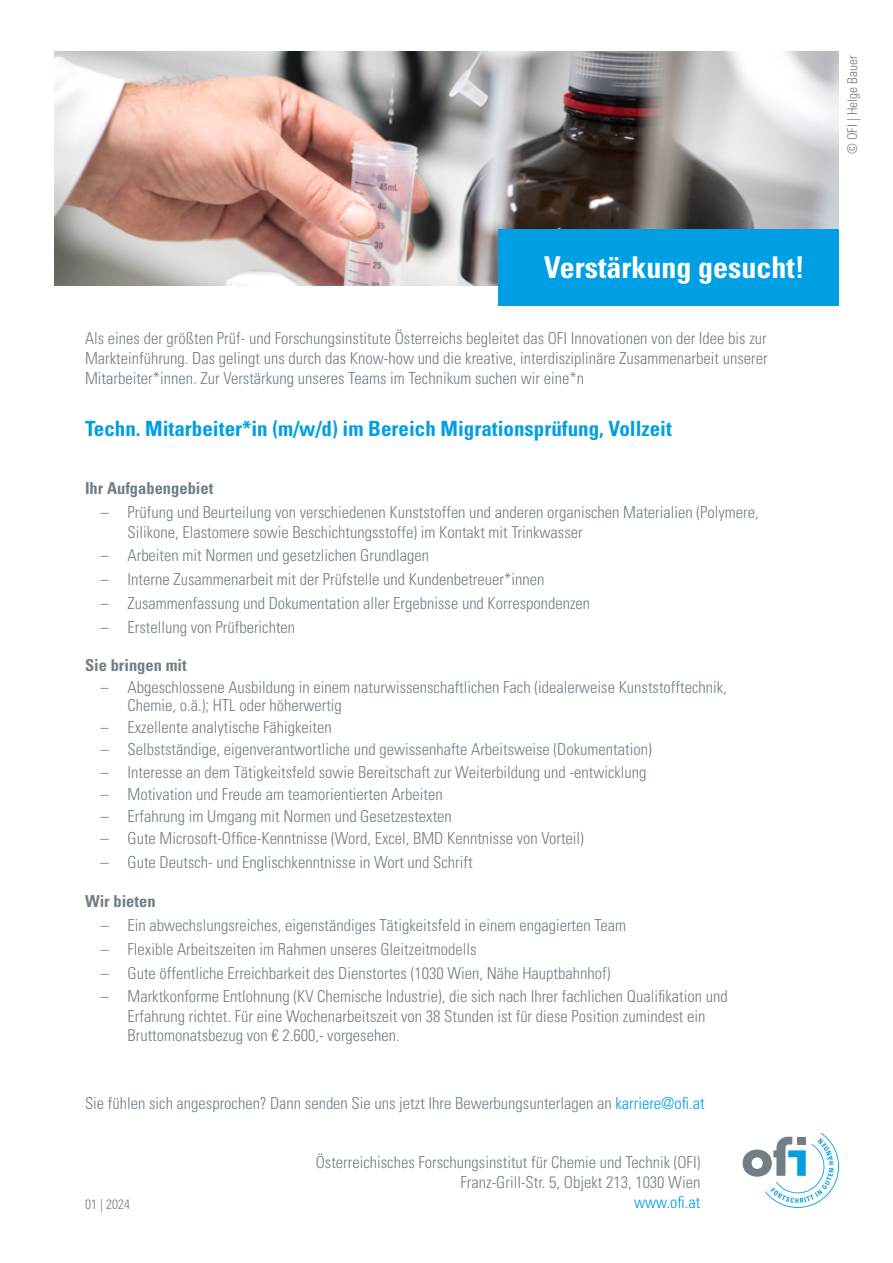
<style>
.page{position:relative;width:893px;height:1263px;background:#fff}
.page>*{position:absolute;margin:0;border:0;box-sizing:border-box;transform-origin:0 0}
.t1{font:700 condensed 30px "Univers LT Std";color:#fff}
.t2{font:700 condensed 21px "Univers LT Std";color:#009fe3}
.t3{font:300 condensed 16.5px/19.8px "Univers LT Std";color:#717e86}
.t4{font:700 condensed 16.5px "Univers LT Std";color:#717e86}
.t5{font:300 condensed 16.5px "Univers LT Std";color:#009fe3}
.t6{font:300 condensed 13.5px "Univers LT Std";color:#717e86}
.s1{color:#009fe3}
</style>
<div class="page">
<img style="left:54px;top:51px;width:785px;height:235px">
<svg style="left:743px;top:1133px;width:96px;height:75px"></svg>
<div style="left:499px;top:229px;width:340px;height:77px;background:#009fe3"></div>
<h1 class="t1" style="left:544px;top:249px;width:262px">Verstärkung gesucht!</h1>
<p class="t3" style="left:85px;top:329px;width:684px;text-align:justify">Als eines der größten Prüf- und Forschungsinstitute Österreichs begleitet das OFI Innovationen von der Idee bis zur Markteinführung. Das gelingt uns durch das Know-how und die kreative, interdisziplinäre Zusammenarbeit unserer Mitarbeiter*innen. Zur Verstärkung unseres Teams im Technikum suchen wir eine*n</p>
<p class="t2" style="left:85px;top:415px;width:588px">Techn. Mitarbeiter*in (m/w/d) im Bereich Migrationsprüfung, Vollzeit</p>
<p class="t4" style="left:85px;top:478px;width:130px">Ihr Aufgabengebiet</p>
<p class="t3" style="left:128px;top:503px;width:633px;text-indent:-27px">– Prüfung und Beurteilung von verschiedenen Kunststoffen und anderen organischen Materialien (Polymere,<br>Silikone, Elastomere sowie Beschichtungsstoffe) im Kontakt mit Trinkwasser</p>
<p class="t3" style="left:101px;top:546px;width:330px">– Arbeiten mit Normen und gesetzlichen Grundlagen</p>
<p class="t3" style="left:101px;top:569px;width:445px">– Interne Zusammenarbeit mit der Prüfstelle und Kundenbetreuer*innen</p>
<p class="t3" style="left:101px;top:593px;width:491px">– Zusammenfassung und Dokumentation aller Ergebnisse und Korrespondenzen</p>
<p class="t3" style="left:101px;top:617px;width:196px">– Erstellung von Prüfberichten</p>
<p class="t4" style="left:85px;top:654px;width:103px">Sie bringen mit</p>
<p class="t3" style="left:128px;top:678px;width:601px;line-height:18px;text-indent:-27px">– Abgeschlossene Ausbildung in einem naturwissenschaftlichen Fach (idealerweise Kunststofftechnik,<br>Chemie, o.ä.); HTL oder höherwertig</p>
<p class="t3" style="left:101px;top:717px;width:233px">– Exzellente analytische Fähigkeiten</p>
<p class="t3" style="left:101px;top:739px;width:553px">– Selbstständige, eigenverantwortliche und gewissenhafte Arbeitsweise (Dokumentation)</p>
<p class="t3" style="left:101px;top:762px;width:547px">– Interesse an dem Tätigkeitsfeld sowie Bereitschaft zur Weiterbildung und -entwicklung</p>
<p class="t3" style="left:101px;top:784px;width:344px">– Motivation und Freude am teamorientierten Arbeiten</p>
<p class="t3" style="left:101px;top:806px;width:353px">– Erfahrung im Umgang mit Normen und Gesetzestexten</p>
<p class="t3" style="left:101px;top:829px;width:485px">– Gute Microsoft-Office-Kenntnisse (Word, Excel, BMD Kenntnisse von Vorteil)</p>
<p class="t3" style="left:101px;top:853px;width:374px">– Gute Deutsch- und Englischkenntnisse in Wort und Schrift</p>
<p class="t4" style="left:85px;top:891px;width:72px">Wir bieten</p>
<p class="t3" style="left:101px;top:915px;width:527px">– Ein abwechslungsreiches, eigenständiges Tätigkeitsfeld in einem engagierten Team</p>
<p class="t3" style="left:101px;top:939px;width:378px">– Flexible Arbeitszeiten im Rahmen unseres Gleitzeitmodells</p>
<p class="t3" style="left:101px;top:963px;width:511px">– Gute öffentliche Erreichbarkeit des Dienstortes (1030 Wien, Nähe Hauptbahnhof)</p>
<p class="t3" style="left:128px;top:987px;width:602px;text-indent:-27px">– Marktkonforme Entlohnung (KV Chemische Industrie), die sich nach Ihrer fachlichen Qualifikation und<br>Erfahrung richtet. Für eine Wochenarbeitszeit von 38 Stunden ist für diese Position zumindest ein<br>Bruttomonatsbezug von € 2.600,- vorgesehen.</p>
<p class="t3" style="left:85px;top:1093px;width:621px">Sie fühlen sich angesprochen? Dann senden Sie uns jetzt Ihre Bewerbungsunterlagen an <span class="s1">karriere@ofi.at</span></p>
<p class="t6" style="left:85px;top:1196px;width:46px">01 | 2024</p>
<p class="t3" style="left:316px;top:1153px;width:386px;text-align:right">Österreichisches Forschungsinstitut für Chemie und Technik (OFI)<br>Franz-Grill-Str. 5, Objekt 213, 1030 Wien</p>
<p class="t5" style="left:634px;top:1192px;width:68px">www.ofi.at</p>
<p class="t6" style="left:844px;top:154px;width:100px;rotate:-90deg">© OFI | Helge Bauer</p>
</div>
